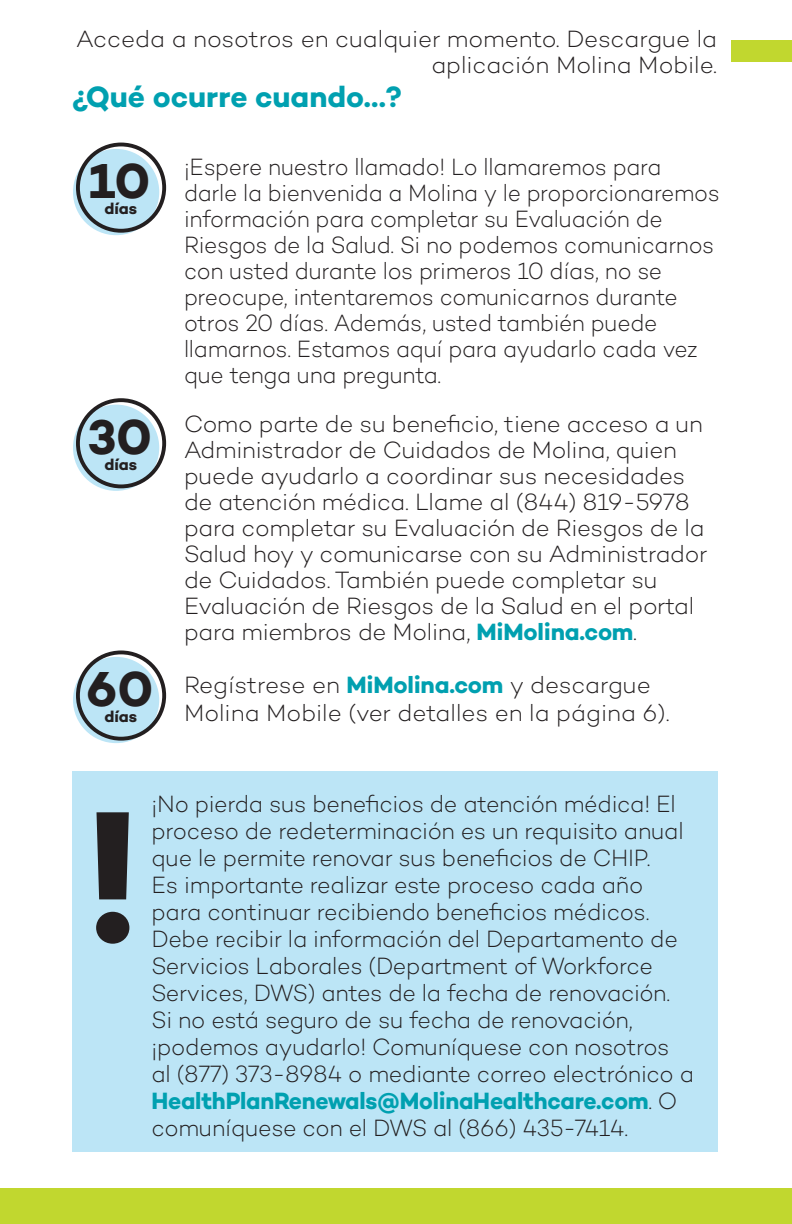
<style>
.page{position:relative;width:792px;height:1224px;background:#fff}
.page>*{position:absolute;margin:0;border:0;box-sizing:border-box;transform-origin:0 0}
.t1{font:190.2px "Campton Bold DEMO";color:#231f20}
.t2{font:50px "Campton Bold DEMO";color:#231f20}
.t3{font:700 30px "Campton";color:#00a0b0}
.t4{font:300 24px/27px "Campton";letter-spacing:-.01em;color:#231f20;scale:.96 1}
.t5{font:300 24px/26px "Campton";letter-spacing:-.01em;color:#231f20}
.t6{font:300 24px/26px "Campton";letter-spacing:-.01em;color:#231f20;scale:.94 1}
.t7{font:700 16px "Campton";color:#231f20}
.s1{font-weight:700;color:#00a0b0}
</style>
<div class="page">
<div style="left:731px;top:40px;width:61px;height:22px;background:#c1d72f"></div>
<div style="left:72px;top:771px;width:646px;height:381px;background:#bce5f6"></div>
<div style="left:0;top:1188px;width:792px;height:36px;background:#c1d72f"></div>
<div style="left:73px;top:149px;width:86px;height:86px;background:#bce5f6;border-radius:50%"></div>
<div style="left:76px;top:143px;width:90px;height:90px;border:4px solid #231f20;border-radius:50%"></div>
<div style="left:73px;top:405px;width:86px;height:86px;background:#bce5f6;border-radius:50%"></div>
<div style="left:76px;top:398px;width:90px;height:90px;border:4px solid #231f20;border-radius:50%"></div>
<div style="left:73px;top:657px;width:86px;height:86px;background:#bce5f6;border-radius:50%"></div>
<div style="left:76px;top:650px;width:90px;height:91px;border:4px solid #231f20;border-radius:50%"></div>
<p class="t5" style="left:76px;top:25px;width:643px;text-align:right">Acceda a nosotros en cualquier momento. Descargue la aplicación Molina Mobile.</p>
<h2 class="t3" style="left:72px;top:77px;width:332px">¿Qué ocurre cuando…?</h2>
<h2 class="t2" style="left:89px;top:152px;width:63px">10</h2>
<p class="t7" style="left:104px;top:198px;width:34px">días</p>
<p class="t6" style="left:184px;top:154px;width:571px">¡Espere nuestro llamado! Lo llamaremos para darle la bienvenida a Molina y le proporcionaremos información para completar su Evaluación de Riesgos de la Salud. Si no podemos comunicarnos con usted durante los primeros 10 días, no se preocupe, intentaremos comunicarnos durante otros 20 días. Además, usted también puede llamarnos. Estamos aquí para ayudarlo cada vez que tenga una pregunta.</p>
<h2 class="t2" style="left:87px;top:408px;width:66px">30</h2>
<p class="t7" style="left:104px;top:454px;width:34px">días</p>
<p class="t5" style="left:184px;top:411px;width:525px">Como parte de su beneficio, tiene acceso a un Administrador de Cuidados de Molina, quien puede ayudarlo a coordinar sus necesidades de atención médica. Llame al (844) 819-5978 para completar su Evaluación de Riesgos de la Salud hoy y comunicarse con su Administrador de Cuidados. También puede completar su Evaluación de Riesgos de la Salud en el portal para miembros de Molina, <span class="s1">MiMolina.com</span>.</p>
<h2 class="t2" style="left:86px;top:660px;width:69px">60</h2>
<p class="t7" style="left:104px;top:707px;width:34px">días</p>
<p class="t5" style="left:184px;top:671px;width:487px;line-height:28px">Regístrese en <span class="s1">MiMolina.com</span> y descargue<br>Molina Mobile (ver detalles en la página 6).</p>
<h1 class="t1" style="left:85px;top:767px;width:58px">!</h1>
<p class="t4" style="left:152px;top:790px;width:567px">¡No pierda sus beneficios de atención médica! El proceso de redeterminación es un requisito anual que le permite renovar sus beneficios de CHIP.<br>Es importante realizar este proceso cada año para continuar recibiendo beneficios médicos.<br>Debe recibir la información del Departamento de Servicios Laborales (Department of Workforce Services, DWS) antes de la fecha de renovación.<br>Si no está seguro de su fecha de renovación, ¡podemos ayudarlo! Comuníquese con nosotros al (877) 373-8984 o mediante correo electrónico a <span class="s1">HealthPlanRenewals@MolinaHealthcare.com</span>. O comuníquese con el DWS al (866) 435-7414.</p>
</div>
